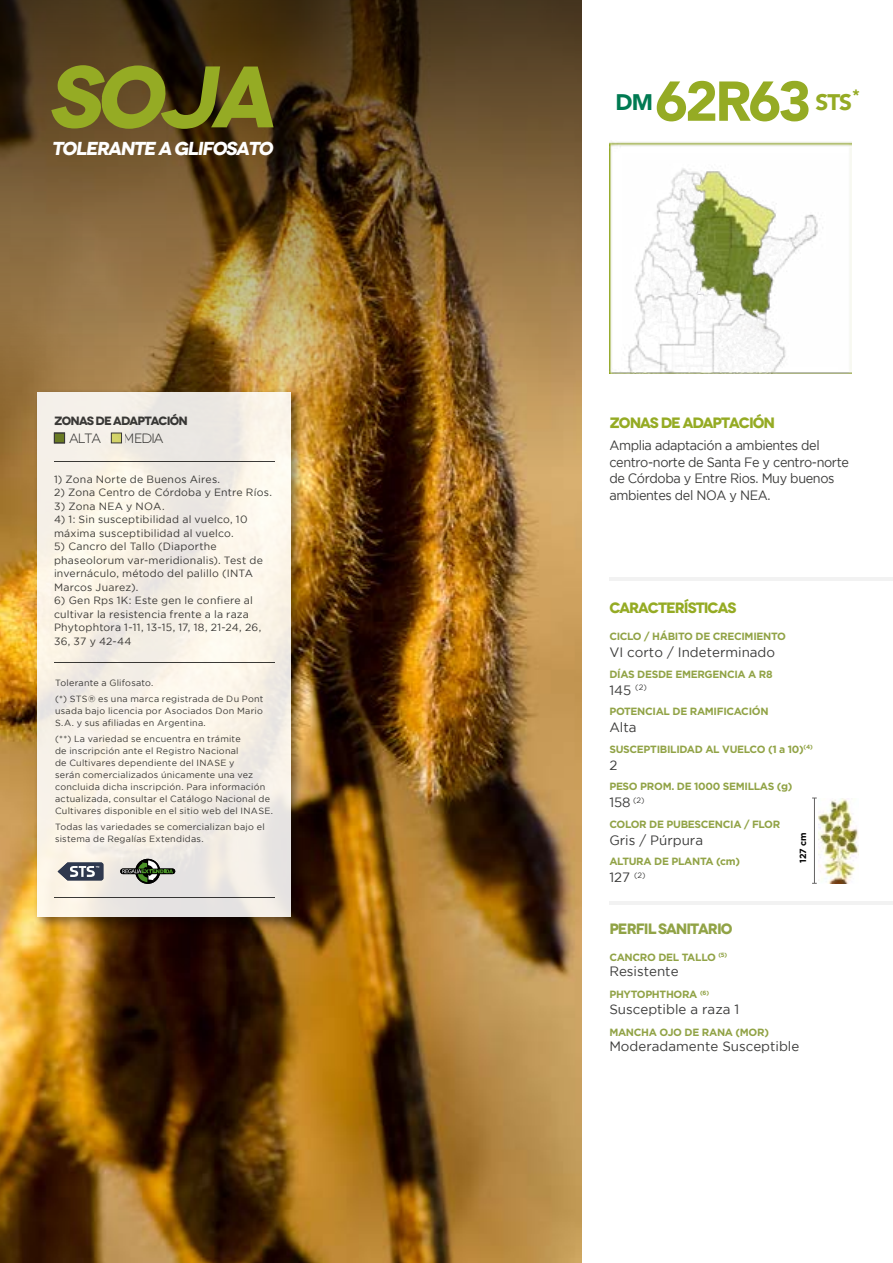
<style>
.page{position:relative;width:893px;height:1263px;background:#fff}
.page>*{position:absolute;margin:0;border:0;box-sizing:border-box;transform-origin:0 0}
.t1{font:700 expanded 87px "Novecento";color:#95ab24}
.t2{font:900 55.5px "Avenir";letter-spacing:-.05em;color:#95ab24}
.t3{font:900 22.5px "Avenir";color:#95ab24}
.t4{font:900 22.5px "Avenir";color:#007a52}
.t5{font:700 expanded 18.75px "Novecento";color:#fff}
.t6{font:700 expanded 15px "Novecento";letter-spacing:-.07em;color:#95ab24}
.t7{font:700 expanded 15px "Novecento";letter-spacing:-.07em;color:#91a346}
.t8{font:13.5px/16.5px "Gotham";letter-spacing:-.03em;color:#3c3c3b;scale:.94 1}
.t9{font:13.5px "Gotham";color:#3c3c3b}
.t10{font:13.5px "Gotham";letter-spacing:-.03em;color:#3c3c3b}
.t11{font:expanded 13.5px "Novecento";letter-spacing:-.07em;color:#3c3c3b}
.t12{font:700 expanded 12px "Novecento";letter-spacing:-.07em;color:#3c3c3b}
.t13{font:10.5px/13.5px "Gotham";letter-spacing:.02em;color:#3c3c3b}
.t14{font:700 10.5px "Gotham";letter-spacing:-.03em;color:#91a346}
.t15{font:9px/12px "Gotham";letter-spacing:.025em;color:#3c3c3b}
.t16{font:700 9px "Gotham";color:#000}
</style>
<div class="page">
<img style="left:0;top:0;width:581px;height:1263px">
<hr style="left:814px;top:798px;width:1px;height:85px;background:#646363">
<img style="left:818px;top:798px;width:41px;height:85px">
<hr style="left:609px;top:578px;width:284px;height:3px;background:#f2f2f2">
<hr style="left:609px;top:902px;width:284px;height:3px;background:#f2f2f2">
<img style="left:609px;top:141px;width:242px;height:232px">
<div style="left:34px;top:388px;width:270px;height:542px;background:#000;opacity:.5"></div>
<svg style="left:37px;top:392px;width:254px;height:524px;background:#f5f0e7"></svg>
<hr style="left:54px;top:897px;width:220px;height:1px;background:#3c3c3b">
<div style="left:54px;top:433px;width:11px;height:10px;background:#697a23"></div>
<div style="left:54px;top:433px;width:11px;height:10px;border:1px solid #3c3c3b"></div>
<div style="left:111px;top:433px;width:11px;height:10px;background:#d4d369;border:1px solid #3c3c3b"></div>
<hr style="left:54px;top:461px;width:220px;height:1px;background:#3c3c3b">
<hr style="left:54px;top:662px;width:220px;height:1px;background:#3c3c3b">
<svg style="left:135px;top:859px;width:25px;height:25px"></svg>
<svg style="left:120px;top:860px;width:55px;height:22px"></svg>
<svg style="left:58px;top:862px;width:45px;height:18px"></svg>
<h1 class="t1" style="left:48px;top:42px;width:243px">SOJA</h1>
<h3 class="t5" style="left:52px;top:137px;width:226px">TOLERANTE A GLIFOSATO</h3>
<h3 class="t12" style="left:54px;top:413px;width:136px">ZONAS DE ADAPTACIÓN</h3>
<h3 class="t11" style="left:69px;top:430px;width:34px">ALTA</h3>
<h3 class="t11" style="left:124px;top:430px;width:41px">MEDIA</h3>
<p class="t13" style="left:54px;top:472px;width:168px">1) Zona Norte de Buenos Aires.</p>
<p class="t13" style="left:54px;top:485px;width:219px">2) Zona Centro de Córdoba y Entre Ríos.</p>
<p class="t13" style="left:54px;top:499px;width:112px">3) Zona NEA y NOA.</p>
<p class="t13" style="left:54px;top:512px;width:195px">4) 1: Sin susceptibilidad al vuelco, 10 máxima susceptibilidad al vuelco.</p>
<p class="t13" style="left:54px;top:540px;width:210px">5) Cancro del Tallo (Diaporthe phaseolorum var-meridionalis). Test de invernáculo, método del palillo (INTA<br>Marcos Juarez).</p>
<p class="t13" style="left:54px;top:594px;width:209px">6) Gen Rps 1K: Este gen le confiere al cultivar la resistencia frente a la raza Phytophtora 1-11, 13-15, 17, 18, 21-24, 26, 36, 37 y 42-44</p>
<p class="t15" style="left:55px;top:674px;width:210px;line-height:16.2px">Tolerante a Glifosato.<br>(*) STS® es una marca registrada de Du Pont</p>
<p class="t15" style="left:55px;top:705px;width:209px">usada bajo licencia por Asociados Don Mario<br>S.A. y sus afiliadas en Argentina.</p>
<p class="t15" style="left:55px;top:733px;width:220px">(**) La variedad se encuentra en trámite<br>de inscripción ante el Registro Nacional<br>de Cultivares dependiente del INASE y<br>serán comercializados únicamente una vez concluida dicha inscripción. Para información actualizada, consultar el Catálogo Nacional de Cultivares disponible en el sitio web del INASE.</p>
<p class="t15" style="left:55px;top:821px;width:211px">Todas las variedades se comercializan bajo el sistema de Regalías Extendidas.</p>
<h2 class="t2" style="left:655px;top:54px;width:158px">62R63</h2>
<h3 class="t3" style="left:816px;top:83px;width:46px">STS<sup>*</sup></h3>
<h3 class="t4" style="left:615px;top:83px;width:39px">DM</h3>
<h3 class="t6" style="left:609px;top:413px;width:167px">ZONAS DE ADAPTACIÓN</h3>
<h3 class="t8" style="left:609px;top:437px;width:256px">Amplia adaptación a ambientes del centro-norte de Santa Fe y centro-norte de Córdoba y Entre Rios. Muy buenos ambientes del NOA y NEA.</h3>
<h3 class="t6" style="left:609px;top:598px;width:129px">CARACTERÍSTICAS</h3>
<p class="t14" style="left:609px;top:630px;width:178px">CICLO / HÁBITO DE CRECIMIENTO</p>
<p class="t14" style="left:609px;top:667px;width:165px">DÍAS DESDE EMERGENCIA A R8</p>
<p class="t14" style="left:609px;top:705px;width:161px">POTENCIAL DE RAMIFICACIÓN</p>
<p class="t14" style="left:609px;top:742px;width:205px">SUSCEPTIBILIDAD AL VUELCO (1 a 10)<sup>(4)</sup></p>
<p class="t14" style="left:609px;top:780px;width:184px">PESO PROM. DE 1000 SEMILLAS (g)</p>
<p class="t14" style="left:609px;top:817px;width:172px">COLOR DE PUBESCENCIA / FLOR</p>
<p class="t14" style="left:609px;top:855px;width:132px">ALTURA DE PLANTA (cm)</p>
<h3 class="t9" style="left:609px;top:645px;width:167px">VI corto / Indeterminado</h3>
<h3 class="t10" style="left:609px;top:682px;width:39px">145 <sup>(2)</sup></h3>
<h3 class="t10" style="left:609px;top:720px;width:29px">Alta</h3>
<h3 class="t10" style="left:609px;top:757px;width:10px">2</h3>
<h3 class="t10" style="left:609px;top:795px;width:37px">158 <sup>(2)</sup></h3>
<h3 class="t9" style="left:609px;top:832px;width:95px">Gris / Púrpura</h3>
<h3 class="t10" style="left:609px;top:870px;width:38px">127 <sup>(2)</sup></h3>
<p class="t16" style="left:797px;top:863px;width:32px;rotate:-90deg">127 cm</p>
<h3 class="t7" style="left:609px;top:920px;width:125px">PERFIL SANITARIO</h3>
<p class="t14" style="left:609px;top:950px;width:119px">CANCRO DEL TALLO <sup>(5)</sup></p>
<p class="t14" style="left:609px;top:987px;width:101px">PHYTOPHTHORA <sup>(6)</sup></p>
<p class="t14" style="left:609px;top:1025px;width:161px">MANCHA OJO DE RANA (MOR)</p>
<h3 class="t9" style="left:609px;top:964px;width:71px">Resistente</h3>
<h3 class="t9" style="left:609px;top:1002px;width:131px">Susceptible a raza 1</h3>
<h3 class="t9" style="left:609px;top:1039px;width:192px">Moderadamente Susceptible</h3>
</div>
